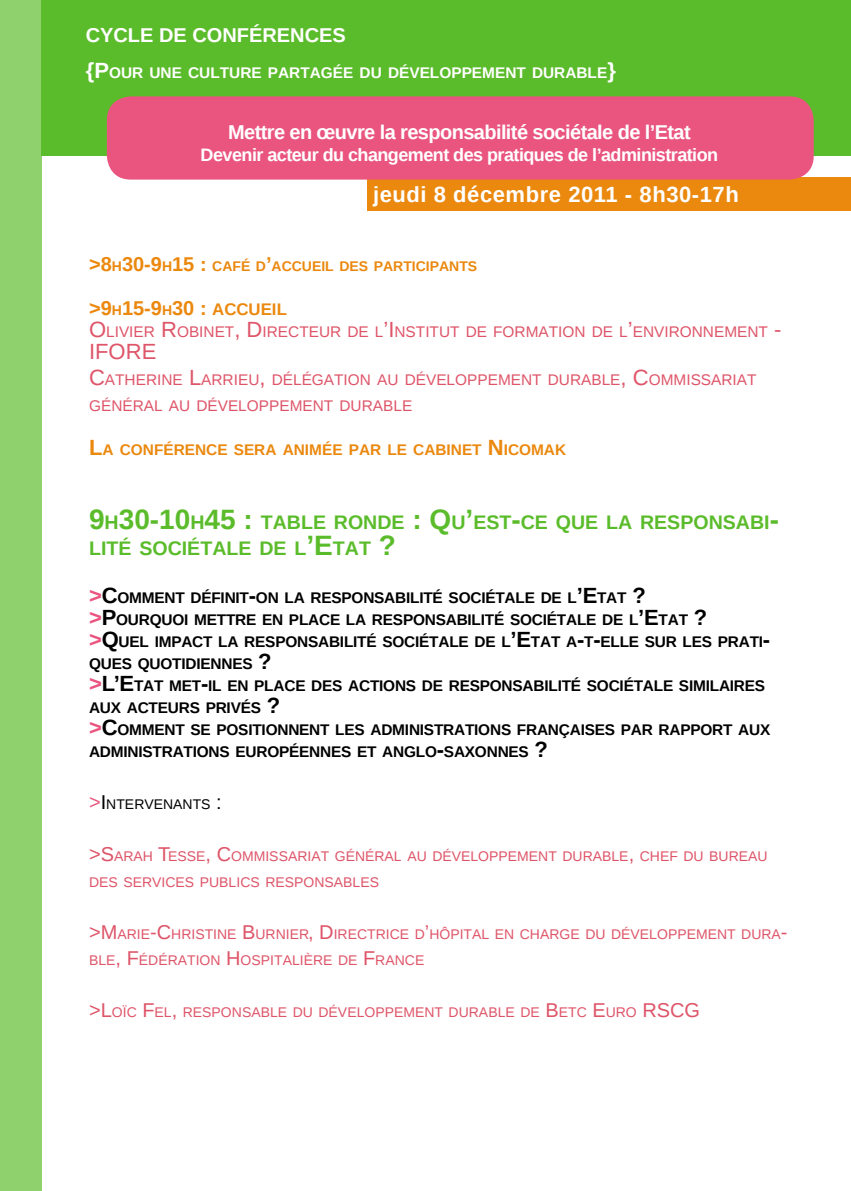
<style>
.page{position:relative;width:851px;height:1191px;background:#fff}
.page>*{position:absolute;margin:0;border:0;box-sizing:border-box;transform-origin:0 0}
.t1{font:700 22px "Liberation Sans";letter-spacing:.025em;color:#fff}
.t2{font:22px "Liberation Sans";color:#de5569}
.t3{font:700 22px "Liberation Sans";color:#000}
.t4{font:700 20px "Liberation Sans";letter-spacing:-.03em;color:#fff}
.t5{font:700 20px "Liberation Sans";color:#eb880e}
.t6{font:700 20px "Liberation Sans";color:#fff}
.t7{font:700 19.6px "Liberation Sans";color:#5bbc2b}
.t8{font:700 18px "Liberation Sans";letter-spacing:-.03em;color:#fff}
.t9{font:700 15.4px/22px "Liberation Sans";letter-spacing:-.015em;color:#000}
.t10{font:15.4px/26px "Liberation Sans";color:#de5569}
.t11{font:700 15.4px "Liberation Sans";color:#fff}
.t12{font:700 15.4px "Liberation Sans";color:#eb880e}
.t13{font:14px/26px "Liberation Sans";color:#de5569}
.t14{font:700 14px "Liberation Sans";color:#eb880e}
.t15{font:14px "Liberation Sans";color:#000}
.s1{font-style:inherit}
.s2{font-size:22px}
.s3{font-size:20px}
.s4{font-size:14px}
.s5{font-size:16.8px}
.s6{font-size:28px}
.s7{font-size:22px;color:#ea5580}
.s8{font-size:20px;color:#ea5580}
</style>
<div class="page">
<div style="left:0;top:0;width:42px;height:1191px;background:#8ed16d"></div>
<div style="left:41px;top:0;width:809px;height:156px;background:#5bbc2b"></div>
<div style="left:367px;top:177px;width:483px;height:34px;background:#eb880e"></div>
<div style="left:107px;top:96px;width:706px;height:84px;background:#ea5580;border-radius:24px"></div>
<p class="t6" style="left:86px;top:21px;width:262px">CYCLE DE CONF<span class="s1">é</span>RENCES</p>
<p class="t11" style="left:86px;top:62px;width:345px"><span class="s2">{P</span>OUR UNE CULTURE PARTAGÉE DU DÉVELOPPE</p>
<p class="t11" style="left:482px;top:62px;width:135px">MENT DURABLE<span class="s2">}</span></p>
<p class="t4" style="left:228px;top:118px;width:464px">Mettre en œuvre la responsabilité sociétale de l’Etat</p>
<p class="t8" style="left:201px;top:142px;width:519px">Devenir acteur du changement des pratiques de l’administration</p>
<h1 class="t1" style="left:373px;top:179px;width:367px">jeudi 8 décembre 2011 - 8h30-17h</h1>
<p class="t14" style="left:89px;top:256px;width:261px"><span class="s3">&gt;8</span>H<span class="s3">30-9</span>H<span class="s3">15 :</span> CAFÉ D<span class="s3">’</span>ACCUEIL DES</p>
<p class="t14" style="left:374px;top:256px;width:104px">PARTICIPANTS</p>
<p class="t5" style="left:89px;top:294px;width:198px">&gt;9<span class="s4">H</span>15-9<span class="s4">H</span>30 : <span class="s5">ACCUEIL</span></p>
<p class="t10" style="left:89px;top:319px;width:693px"><span class="s2">O</span>LIVIER <span class="s2">R</span>OBINET<span class="s2">, D</span>IRECTEUR DE L<span class="s2">’I</span> NSTITUT DE FORMATION DE L<span class="s2">’</span>ENVIRONNEMENT <span class="s2">-</span></p>
<h1 class="t2" style="left:89px;top:338px;width:52px">IFORE</h1>
<p class="t10" style="left:89px;top:367px;width:669px"><span class="s2">C</span>ATHERINE <span class="s2">L</span>ARRIEU<span class="s2">,</span> DÉLÉGATION AU DÉVELOPPEMENT DURABLE<span class="s2">, C</span>OMMISSARIAT<br>GÉNÉRAL AU DÉVELOPPEMENT DURABLE</p>
<p class="t12" style="left:89px;top:439px;width:43px"><span class="s2">L</span>A CONF</p>
<p class="t12" style="left:163px;top:439px;width:22px">ÉRENCE</p>
<p class="t12" style="left:234px;top:439px;width:12px">SER</p>
<p class="t12" style="left:265px;top:439px;width:302px">A ANIMÉE PAR LE CABINET <span class="s2">N</span>ICOMAK</p>
<p class="t7" style="left:89px;top:508px;width:260px"><span class="s6">9</span>H<span class="s6">30-10</span>H<span class="s6">45 :</span> TABLE RONDE</p>
<p class="t7" style="left:412px;top:508px;width:242px"><span class="s6">: Q</span>U<span class="s6">’</span>EST<span class="s6">-</span>CE QUE LA RESPONS</p>
<p class="t7" style="left:735px;top:508px;width:45px">ABI<span class="s6">-</span></p>
<p class="t7" style="left:89px;top:534px;width:66px">LITÉ SOC</p>
<p class="t7" style="left:182px;top:534px;width:215px">IÉTALE DE L<span class="s6">’E</span>TAT <span class="s6">?</span></p>
<p class="t9" style="left:89px;top:586px;width:233px"><span class="s7">&gt;</span><span class="s2">C</span>OMMENT DÉFINIT<span class="s2">-</span>ON LA RESPONS</p>
<p class="t9" style="left:384px;top:586px;width:76px">ABILITÉ SOC</p>
<p class="t9" style="left:481px;top:586px;width:166px">IÉTALE DE L<span class="s2">’E</span>TAT <span class="s2">?</span></p>
<p class="t9" style="left:89px;top:608px;width:295px"><span class="s7">&gt;</span><span class="s2">P</span>OURQUOI METTRE EN PLACE LA RESPONS</p>
<p class="t9" style="left:445px;top:608px;width:76px">ABILITÉ SOC</p>
<p class="t9" style="left:542px;top:608px;width:166px">IÉTALE DE L<span class="s2">’E</span>TAT <span class="s2">?</span></p>
<p class="t9" style="left:89px;top:630px;width:167px"><span class="s7">&gt;</span><span class="s2">Q</span>UEL IMPACT LA RESPONS</p>
<p class="t9" style="left:318px;top:630px;width:76px">ABILITÉ SOC</p>
<p class="t9" style="left:415px;top:630px;width:196px">IÉTALE DE L<span class="s2">’E</span>TAT A<span class="s2">-</span>T<span class="s2">-</span>ELLE</p>
<p class="t9" style="left:644px;top:630px;width:49px">SUR LES</p>
<p class="t9" style="left:717px;top:630px;width:54px">PRATI<span class="s2">-</span></p>
<p class="t9" style="left:89px;top:652px;width:123px">QUES QUOTIDIENNES</p>
<h1 class="t3" style="left:258px;top:646px;width:15px">?</h1>
<p class="t9" style="left:89px;top:674px;width:233px"><span class="s7">&gt;</span><span class="s2">L’E</span>TAT MET<span class="s2">-</span>IL EN PLACE DES</p>
<p class="t9" style="left:348px;top:674px;width:47px">ACTIONS</p>
<p class="t9" style="left:422px;top:674px;width:39px">DE RESPONS</p>
<p class="t9" style="left:522px;top:674px;width:76px">ABILITÉ SOC</p>
<p class="t9" style="left:619px;top:674px;width:126px">IÉTALE SIMILAIRES</p>
<p class="t9" style="left:89px;top:696px;width:193px">AUX ACTEURS PRIVÉS <span class="s2">? </span><span class="s7">&gt;</span><span class="s2">C</span>OMMENT SE POS</p>
<p class="t9" style="left:248px;top:718px;width:29px">ITIONNEN</p>
<p class="t9" style="left:320px;top:718px;width:26px">T LES</p>
<p class="t9" style="left:370px;top:718px;width:120px">ADMINISTRATIONS</p>
<p class="t9" style="left:517px;top:718px;width:79px">FRANÇAISES</p>
<p class="t9" style="left:620px;top:718px;width:71px">PAR RAPPOR</p>
<p class="t9" style="left:723px;top:718px;width:49px">T AUX</p>
<p class="t9" style="left:89px;top:740px;width:120px">ADMINISTRATIONS</p>
<p class="t9" style="left:235px;top:740px;width:33px">EUROP</p>
<p class="t9" style="left:289px;top:740px;width:22px">ÉENNES</p>
<p class="t9" style="left:357px;top:740px;width:130px">ET ANGLO<span class="s2">-</span>SAXONNES</p>
<h1 class="t3" style="left:534px;top:734px;width:15px">?</h1>
<p class="t15" style="left:89px;top:796px;width:134px"><span class="s8">&gt;</span><span class="s3">I</span> NTERVENANTS <span class="s3">:</span></p>
<p class="t13" style="left:89px;top:843px;width:680px"><span class="s3">&gt;S</span>ARAH <span class="s3">T</span>ESSE<span class="s3">, C</span>OMMISSARIAT GÉNÉRAL AU DÉVELOPPEMENT DURABLE<span class="s3">,</span> CHEF DU BUREAU<br>DES SERVICES PUBLICS RESPONSABLES</p>
<p class="t13" style="left:89px;top:921px;width:700px"><span class="s3">&gt;M</span>ARIE<span class="s3">-C</span>HRISTINE <span class="s3">B</span>URNIER<span class="s3">, D</span>IRECTRICE D<span class="s3">’</span>HÔPITAL EN CHARGE DU DÉVELOPPEMENT DURA<span class="s3">-<br></span>BLE<span class="s3">, F</span>ÉDÉRATION <span class="s3">H</span> OSPITALIÈRE DE <span class="s3">F</span>RANCE</p>
<p class="t13" style="left:89px;top:999px;width:568px"><span class="s3">&gt;L</span>OÏC <span class="s3">F</span>EL<span class="s3">,</span> RESPONSABLE DU DÉVELOPPEMENT DURABLE DE <span class="s3">B</span>ETC <span class="s3">E</span>URO <span class="s3">RSCG</span></p>
</div>
